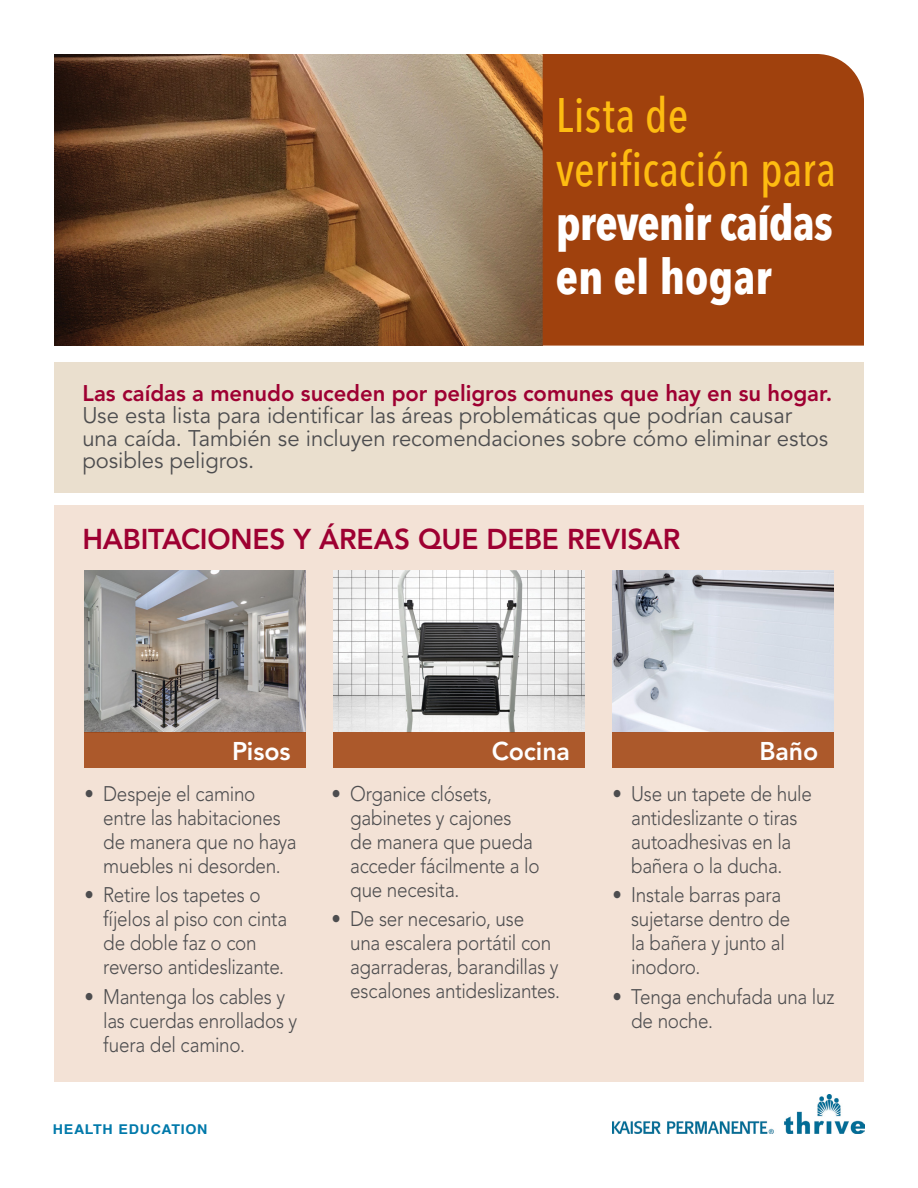
<style>
.page{position:relative;width:918px;height:1188px;background:#fff}
.page>*{position:absolute;margin:0;border:0;box-sizing:border-box;transform-origin:0 0}
.t1{font:500 condensed 48px/54px "Avenir Next LT Pro";letter-spacing:.005em;color:#febc11}
.t2{font:700 48px/54px "Avenir Next Condensed";letter-spacing:-.015em;color:#fff}
.t3{font:800 28.5px "Avenir LT Std";letter-spacing:-.01em;color:#9e0032}
.t4{font:800 25.5px "Avenir LT Std";letter-spacing:-.005em;color:#fff}
.t5{font:22.5px/22.5px "Avenir LT Std";letter-spacing:-.005em;color:#4d4d4f}
.t6{font:800 22.5px "Avenir LT Std";letter-spacing:-.005em;color:#9e0032}
.t7{font:300 21px/24px "Avenir LT Std";letter-spacing:-.015em;color:#4d4d4f;scale:.9 1}
.t8{font:700 13.5px "Helvetica";letter-spacing:.05em;color:#0079aa;scale:1.05 1}
</style>
<div class="page">
<div style="left:54px;top:506px;width:810px;height:576px;background:#f3e2d6"></div>
<img style="left:333px;top:570px;width:252px;height:162px">
<div style="left:54px;top:362px;width:810px;height:130px;background:#eadfce"></div>
<img style="left:54px;top:54px;width:489px;height:292px">
<div style="left:543px;top:54px;width:321px;height:292px;background:#a0410d"></div>
<img style="left:85px;top:571px;width:221px;height:161px">
<img style="left:612px;top:570px;width:221px;height:162px">
<div style="left:333px;top:732px;width:252px;height:36px;background:#ac592b"></div>
<div style="left:612px;top:732px;width:221px;height:36px;background:#ac592b"></div>
<div style="left:85px;top:732px;width:221px;height:36px;background:#ac592b"></div>
<img style="left:612px;top:1095px;width:253px;height:39px">
<h1 class="t1" style="left:556px;top:88px;width:282px">Lista de verificación para</h1>
<h1 class="t2" style="left:556px;top:196px;width:279px">prevenir caídas en el hogar</h1>
<p class="t6" style="left:82px;top:380px;width:752px">Las caídas a menudo suceden por peligros comunes que hay en su hogar.</p>
<p class="t5" style="left:82px;top:405px;width:747px">Use esta lista para identificar las áreas problemáticas que podrían causar una caída. También se incluyen recomendaciones sobre cómo eliminar estos posibles peligros.</p>
<h2 class="t3" style="left:82px;top:522px;width:600px">HABITACIONES Y ÁREAS QUE DEBE REVISAR</h2>
<p class="t4" style="left:232px;top:736px;width:60px">Pisos</p>
<p class="t4" style="left:492px;top:736px;width:80px">Cocina</p>
<p class="t4" style="left:760px;top:736px;width:60px">Baño</p>
<p class="t7" style="left:85px;top:782px;width:191px">• Despeje el camino</p>
<p class="t7" style="left:332px;top:782px;width:180px">• Organice clósets,</p>
<p class="t7" style="left:612px;top:782px;width:223px">• Use un tapete de hule</p>
<p class="t7" style="left:103px;top:806px;width:216px">entre las habitaciones de manera que no haya muebles ni desorden.</p>
<p class="t7" style="left:103px;top:907px;width:206px">fíjelos al piso con cinta de doble faz o con reverso antideslizante.</p>
<p class="t7" style="left:103px;top:1009px;width:217px">las cuerdas enrollados y fuera del camino.</p>
<p class="t7" style="left:85px;top:883px;width:197px">• Retire los tapetes o</p>
<p class="t7" style="left:85px;top:985px;width:225px">• Mantenga los cables y</p>
<p class="t7" style="left:350px;top:806px;width:212px">gabinetes y cajones<br>de manera que pueda acceder fácilmente a lo que necesita.</p>
<p class="t7" style="left:350px;top:931px;width:235px">una escalera portátil con agarraderas, barandillas y escalones antideslizantes.</p>
<p class="t7" style="left:332px;top:907px;width:216px">• De ser necesario, use</p>
<p class="t7" style="left:631px;top:806px;width:186px">antideslizante o tiras autoadhesivas en la bañera o la ducha.</p>
<p class="t7" style="left:631px;top:907px;width:178px">sujetarse dentro de la bañera y junto al inodoro.</p>
<p class="t7" style="left:631px;top:1009px;width:92px">de noche.</p>
<p class="t7" style="left:612px;top:883px;width:189px">• Instale barras para</p>
<p class="t7" style="left:612px;top:985px;width:248px">• Tenga enchufada una luz</p>
<p class="t8" style="left:53px;top:1118px;width:149px">HEALTH EDUCATION</p>
</div>
